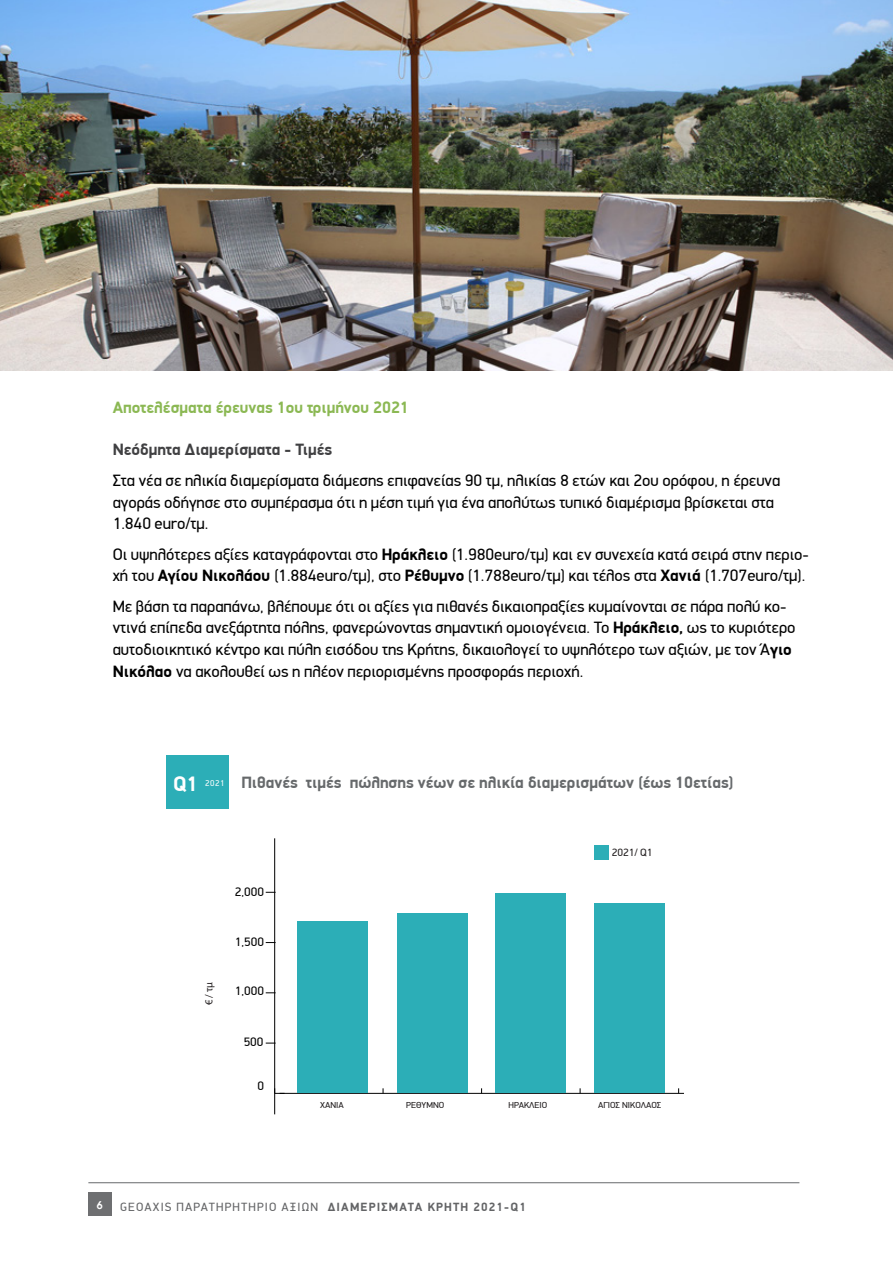
<style>
.page{position:relative;width:893px;height:1263px;background:#fff}
.page>*{position:absolute;margin:0;border:0;box-sizing:border-box;transform-origin:0 0}
.t1{font:700 21px "PF Din Display";color:#fff}
.t2{font:16.5px/21.8px "PF Din Display";color:#000}
.t3{font:700 16.5px "PF Din Display";color:#66696b}
.t4{font:700 16.5px "PF Din Display";color:#8bb853}
.t5{font:700 16.5px "PF Din Display";color:#404042}
.t6{font:12.3px "PF Din Display";color:#000}
.t7{font:12px "PF Din Display";letter-spacing:.1em;color:#636466}
.t8{font:10.8px "Myriad Pro";color:#231f20}
.t9{font:10.5px "PF Din Display";color:#231f20}
.t10{font:700 10.5px "Mg Avant GUC Pol";color:#fff}
.t11{font:8.7px "PF Din Display";color:#231f20}
.s1{font-weight:700}
.s2{font-weight:400;font-size:8.4px;color:#fff}
</style>
<div class="page">
<div style="left:88px;top:1193px;width:23px;height:23px;background:#6e6f71"></div>
<hr style="left:88px;top:1182px;width:711px;height:1px;background:#66696b">
<div style="left:167px;top:755px;width:62px;height:53px;background:#2caeb7"></div>
<hr style="left:280px;top:1093px;width:404px;height:1px;background:#000">
<hr style="left:274px;top:838px;width:1px;height:276px;background:#000">
<svg style="left:274px;top:1088px;width:11px;height:6px"></svg>
<div style="left:297px;top:921px;width:71px;height:172px;background:#2caeb7"></div>
<div style="left:397px;top:913px;width:71px;height:179px;background:#2caeb7"></div>
<div style="left:495px;top:893px;width:71px;height:199px;background:#2caeb7"></div>
<div style="left:594px;top:903px;width:71px;height:189px;background:#2caeb7"></div>
<div style="left:594px;top:846px;width:15px;height:14px;background:#2caeb7"></div>
<img style="left:0;top:0;width:893px;height:371px">
<p class="t4" style="left:113px;top:398px;width:298px">Αποτελέσματα έρευνας 1ου τριμήνου 2021</p>
<p class="t5" style="left:113px;top:440px;width:221px">Νεόδμητα Διαμερίσματα - Τιμές</p>
<p class="t2" style="left:113px;top:469px;width:669px">Στα νέα σε ηλικία διαμερίσματα διάμεσης επιφανείας 90 τμ, ηλικίας 8 ετών και 2ου ορόφου, η έρευνα αγοράς οδήγησε στο συμπέρασμα ότι η μέση τιμή για ένα απολύτως τυπικό διαμέρισμα βρίσκεται στα<br>1.840 euro/τμ.</p>
<p class="t2" style="left:113px;top:543px;width:698px">Οι υψηλότερες αξίες καταγράφονται στο <span class="s1">Ηράκλειο</span> (1.980euro/τμ) και εν συνεχεία κατά σειρά στην περιο&shy;χή του <span class="s1">Αγίου Νικολάου</span> (1.884euro/τμ), στο <span class="s1">Ρέθυμνο</span> (1.788euro/τμ) και τέλος στα <span class="s1">Χανιά</span> (1.707euro/τμ).</p>
<p class="t2" style="left:113px;top:595px;width:684px">Με βάση τα παραπάνω, βλέπουμε ότι οι αξίες για πιθανές δικαιοπραξίες κυμαίνονται σε πάρα πολύ κο&shy;ντινά επίπεδα ανεξάρτητα πόλης, φανερώνοντας σημαντική ομοιογένεια. Το <span class="s1">Ηράκλειο,</span> ως το κυριότερο αυτοδιοικητικό κέντρο και πύλη εισόδου της Κρήτης, δικαιολογεί το υψηλότερο των αξιών, με τον Ά<span class="s1">γιο Νικόλαο</span> να ακολουθεί ως η πλέον περιορισμένης προσφοράς περιοχή.</p>
<p class="t1" style="left:173px;top:771px;width:27px">Q1</p>
<p class="t3" style="left:205px;top:772px;width:530px"><span class="s2">2021</span> Πιθανές τιμές πώλησης νέων σε ηλικία διαμερισμάτων (έως 10ετίας)</p>
<p class="t8" style="left:202px;top:1005px;width:25px;rotate:-90deg">€ / τμ</p>
<p class="t6" style="left:235px;top:884px;width:31px">2,000</p>
<p class="t6" style="left:235px;top:934px;width:31px">1,500</p>
<p class="t6" style="left:235px;top:983px;width:31px">1,000</p>
<p class="t6" style="left:244px;top:1034px;width:21px">500</p>
<p class="t6" style="left:257px;top:1078px;width:8px">0</p>
<p class="t9" style="left:612px;top:846px;width:42px">2021/ Q1</p>
<p class="t11" style="left:320px;top:1100px;width:25px">XANIA</p>
<p class="t11" style="left:406px;top:1100px;width:40px">ΡΕΘΥΜΝΟ</p>
<p class="t11" style="left:509px;top:1100px;width:40px">ΗΡΑΚΛΕΙΟ</p>
<p class="t11" style="left:598px;top:1100px;width:65px">ΑΓΙΟΣ ΝΙΚΟΛΑΟΣ</p>
<p class="t10" style="left:97px;top:1199px;width:8px">6</p>
<p class="t7" style="left:120px;top:1199px;width:407px">GEOAXIS ΠΑΡΑΤΗΡΗΤΗΡΙΟ ΑΞΙΩΝ <span class="s1">ΔΙΑΜΕΡΙΣΜΑΤΑ ΚΡΗΤΗ 2021-Q1</span></p>
</div>
